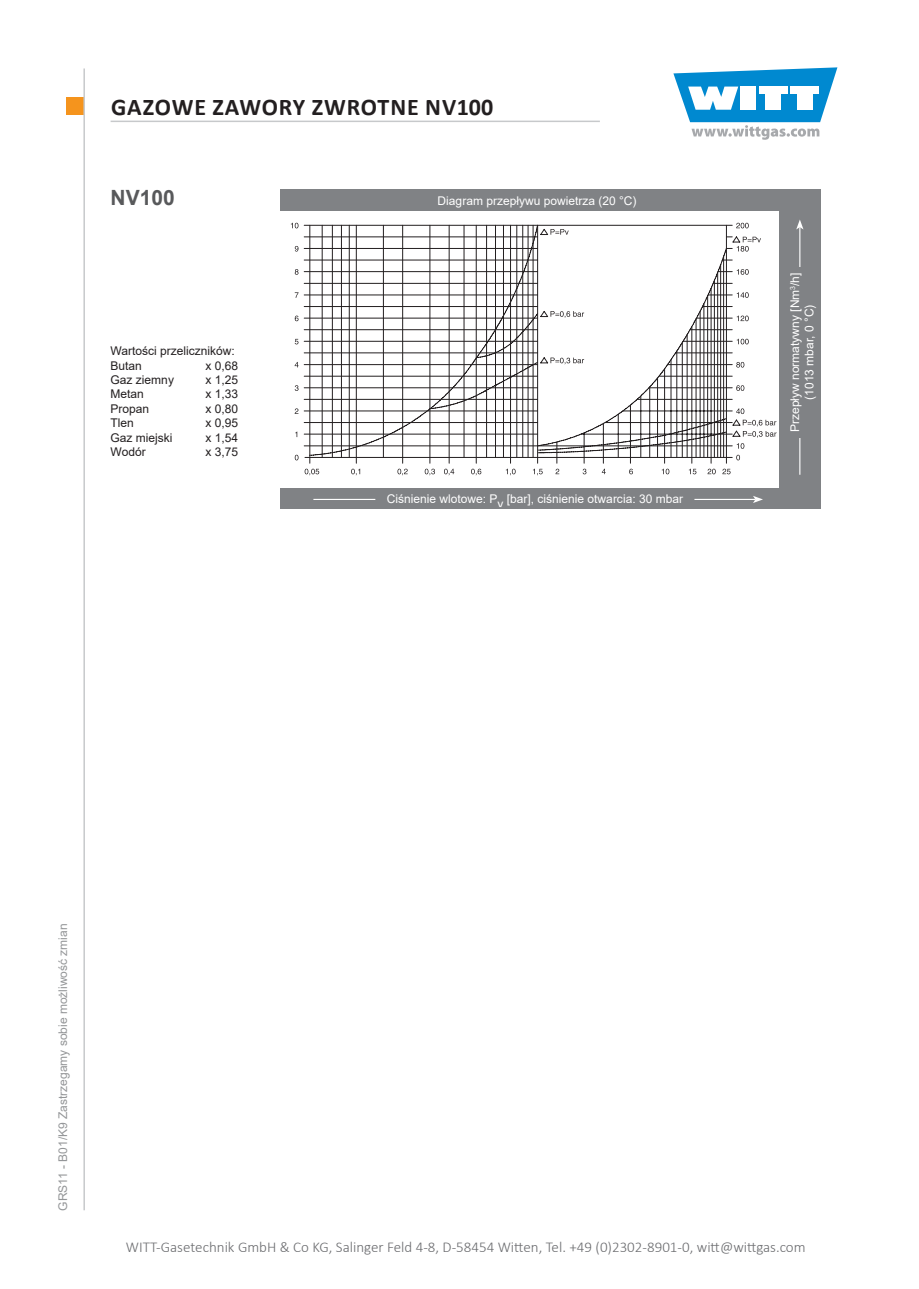
<style>
.page{position:relative;width:919px;height:1289px;background:#fff}
.page>*{position:absolute;margin:0;border:0;box-sizing:border-box;transform-origin:0 0}
.t1{font:700 24px "Calibri";letter-spacing:.03em;color:#231f20}
.t2{font:700 21px "Arial";color:#58595b}
.t3{font:300 15px "Calibri";color:#6b6c6f}
.t4{font:12px/14.4px "Arial";color:#fff;text-align:center}
.t5{font:12px/14.4px "Arial";color:#231f20}
.t6{font:12px "Arial";color:#949698}
</style>
<div class="page">
<div style="left:66px;top:97px;width:17px;height:17px;background:#f5941d"></div>
<svg style="left:673px;top:67px;width:164px;height:73px"></svg>
<hr style="left:83px;top:68px;width:2px;height:1142px;background:#c7c9cb">
<hr style="left:111px;top:121px;width:489px;height:1px;background:#c7c9cb">
<div style="left:281px;top:190px;width:540px;height:319px;background:#808285"></div>
<div style="left:279px;top:211px;width:499px;height:276px;background:#fff"></div>
<hr style="left:305px;top:457px;width:427px;height:1px;background:#231f20">
<hr style="left:304px;top:445px;width:428px;height:1px;background:#231f20">
<hr style="left:304px;top:434px;width:233px;height:1px;background:#231f20">
<hr style="left:304px;top:422px;width:233px;height:1px;background:#231f20">
<hr style="left:304px;top:410px;width:233px;height:1px;background:#231f20">
<hr style="left:304px;top:399px;width:233px;height:1px;background:#231f20">
<hr style="left:304px;top:387px;width:233px;height:1px;background:#231f20">
<hr style="left:304px;top:376px;width:233px;height:1px;background:#231f20">
<hr style="left:304px;top:364px;width:233px;height:1px;background:#231f20">
<hr style="left:304px;top:352px;width:233px;height:1px;background:#231f20">
<hr style="left:304px;top:341px;width:233px;height:1px;background:#231f20">
<hr style="left:304px;top:329px;width:233px;height:1px;background:#231f20">
<hr style="left:304px;top:318px;width:233px;height:1px;background:#231f20">
<hr style="left:304px;top:306px;width:233px;height:1px;background:#231f20">
<hr style="left:304px;top:295px;width:233px;height:1px;background:#231f20">
<hr style="left:304px;top:283px;width:233px;height:1px;background:#231f20">
<hr style="left:304px;top:271px;width:233px;height:1px;background:#231f20">
<hr style="left:304px;top:260px;width:233px;height:1px;background:#231f20">
<hr style="left:304px;top:248px;width:233px;height:1px;background:#231f20">
<hr style="left:304px;top:237px;width:233px;height:1px;background:#231f20">
<hr style="left:304px;top:225px;width:428px;height:1px;background:#231f20">
<hr style="left:332px;top:225px;width:1px;height:232px;background:#231f20">
<hr style="left:322px;top:225px;width:1px;height:232px;background:#231f20">
<hr style="left:309px;top:225px;width:1px;height:238px;background:#231f20">
<svg style="left:304px;top:468px;width:15px;height:7px"></svg>
<svg style="left:295px;top:455px;width:3px;height:5px"></svg>
<svg style="left:295px;top:292px;width:3px;height:6px"></svg>
<svg style="left:294px;top:362px;width:4px;height:5px"></svg>
<svg style="left:294px;top:408px;width:4px;height:6px"></svg>
<svg style="left:295px;top:385px;width:3px;height:6px"></svg>
<svg style="left:295px;top:339px;width:3px;height:5px"></svg>
<svg style="left:295px;top:315px;width:3px;height:6px"></svg>
<svg style="left:291px;top:223px;width:7px;height:5px"></svg>
<svg style="left:295px;top:269px;width:3px;height:6px"></svg>
<svg style="left:295px;top:246px;width:3px;height:5px"></svg>
<hr style="left:402px;top:225px;width:1px;height:238px;background:#231f20">
<hr style="left:383px;top:225px;width:1px;height:232px;background:#231f20">
<hr style="left:356px;top:225px;width:1px;height:238px;background:#231f20">
<hr style="left:349px;top:225px;width:1px;height:232px;background:#231f20">
<hr style="left:341px;top:225px;width:1px;height:232px;background:#231f20">
<svg style="left:351px;top:468px;width:9px;height:7px"></svg>
<svg style="left:397px;top:468px;width:10px;height:7px"></svg>
<svg style="left:308px;top:224px;width:116px;height:232px"></svg>
<svg style="left:424px;top:223px;width:352px;height:252px"></svg>
<hr style="left:313px;top:499px;width:442px;height:1px;background:#fff">
<svg style="left:753px;top:496px;width:10px;height:7px"></svg>
<hr style="left:799px;top:227px;width:1px;height:248px;background:#fff">
<svg style="left:796px;top:220px;width:7px;height:9px"></svg>
<div style="left:376px;top:490px;width:317px;height:18px;background:#808285"></div>
<div style="left:784px;top:267px;width:35px;height:170px;background:#808285"></div>
<h1 class="t1" style="left:111px;top:90px;width:383px">GAZOWE ZAWORY ZWROTNE NV100</h1>
<h2 class="t2" style="left:111px;top:183px;width:66px">NV100</h2>
<p class="t5" style="left:111px;top:344px;width:126px">Wartości przeliczników:<br>Butan</p>
<p class="t5" style="left:205px;top:358px;width:34px">x 0,68</p>
<p class="t5" style="left:111px;top:372px;width:65px">Gaz ziemny</p>
<p class="t5" style="left:205px;top:372px;width:34px">x 1,25</p>
<p class="t5" style="left:111px;top:387px;width:35px">Metan</p>
<p class="t5" style="left:205px;top:387px;width:34px">x 1,33</p>
<p class="t5" style="left:111px;top:401px;width:40px">Propan</p>
<p class="t5" style="left:205px;top:401px;width:34px">x 0,80</p>
<p class="t5" style="left:111px;top:416px;width:25px">Tlen</p>
<p class="t5" style="left:205px;top:416px;width:34px">x 0,95</p>
<p class="t5" style="left:111px;top:430px;width:64px">Gaz miejski</p>
<p class="t5" style="left:205px;top:430px;width:34px">x 1,54</p>
<p class="t5" style="left:111px;top:444px;width:37px">Wodór</p>
<p class="t5" style="left:205px;top:444px;width:34px">x 3,75</p>
<p class="t4" style="left:437px;top:193px;width:200px">Diagram przepływu powietrza (20 °C)</p>
<p class="t4" style="left:387px;top:492px;width:298px">Ciśnienie wlotowe: Pv [bar], ciśnienie otwarcia: 30 mbar</p>
<p class="t4" style="left:787px;top:432px;width:161px;rotate:-90deg">Przepływ normatywny [Nm<sup>3</sup>/h] (1013 mbar, 0 °C)</p>
<p class="t6" style="left:55px;top:1210px;width:289px;rotate:-90deg">GRS11 - B01/K9 Zastrzegamy sobie możliwość zmian</p>
<p class="t3" style="left:126px;top:1237px;width:681px">WITT-Gasetechnik GmbH &amp; Co KG, Salinger Feld 4-8, D-58454 Witten, Tel. +49 (0)2302-8901-0, witt@wittgas.com</p>
</div>
